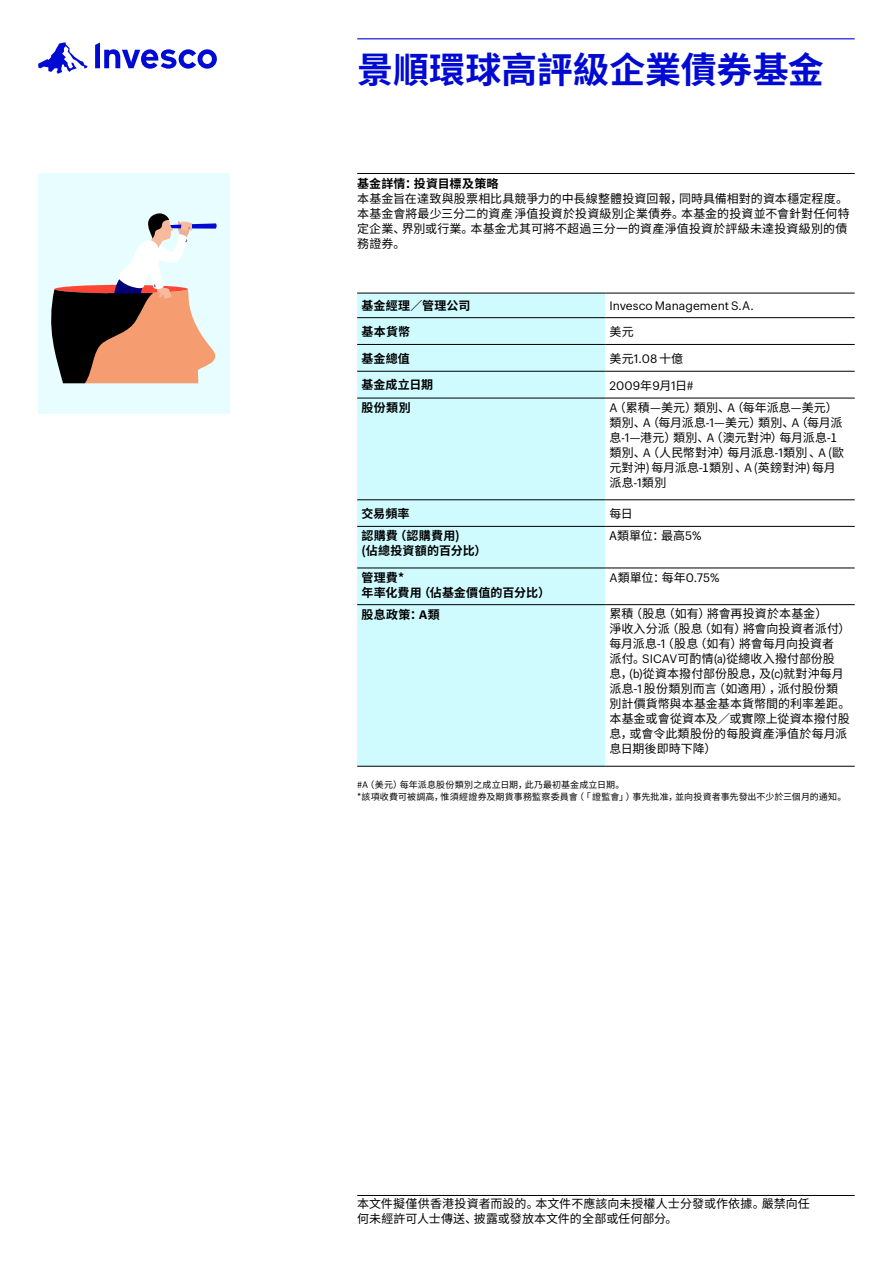
<style>
.page{position:relative;width:893px;height:1263px;background:#fff}
.page>*{position:absolute;margin:0;border:0;box-sizing:border-box;transform-origin:0 0}
.t1{font:700 36px "Noto Sans SC";letter-spacing:-.005em;color:#000ad2}
.Body__Large____Graphik_10_12pt{font:12px/15px "Noto Sans SC";letter-spacing:.01em;color:#000}
.Body__Large____Graphik_10_12pt-2{font:700 12px "Noto Sans SC";letter-spacing:.015em;color:#000}
.Body__Large____Graphik_10_12pt-3{font:12px "Graphik";letter-spacing:.005em;color:#000}
.Body__Large____Graphik_10_12pt-4{font:9px "Noto Sans SC";letter-spacing:.015em;color:#000}
.s1{font-family:"Graphik"}
.s2{font-family:"Noto Sans SC"}
.s3{font-family:"Graphik";font-weight:600}
.s4{font-family:"Graphik Compact LC"}
</style>
<div class="page">
<div style="left:38px;top:173px;width:192px;height:240px;background:#e7fdff"></div>
<svg style="left:38px;top:43px;width:50px;height:31px"></svg>
<svg style="left:95px;top:43px;width:122px;height:26px"></svg>
<div style="left:357px;top:294px;width:248px;height:472px;background:#cffbff"></div>
<hr style="left:357px;top:293px;width:248px;height:1px;background:#000">
<hr style="left:605px;top:293px;width:250px;height:1px;background:#000">
<hr style="left:357px;top:317px;width:248px;height:1px;background:#000">
<hr style="left:605px;top:317px;width:250px;height:1px;background:#000">
<hr style="left:357px;top:344px;width:248px;height:1px;background:#000">
<hr style="left:605px;top:344px;width:250px;height:1px;background:#000">
<hr style="left:357px;top:371px;width:248px;height:1px;background:#000">
<hr style="left:605px;top:371px;width:250px;height:1px;background:#000">
<hr style="left:357px;top:398px;width:248px;height:1px;background:#000">
<hr style="left:605px;top:398px;width:250px;height:1px;background:#000">
<hr style="left:357px;top:499px;width:248px;height:1px;background:#000">
<hr style="left:605px;top:499px;width:250px;height:1px;background:#000">
<hr style="left:357px;top:526px;width:248px;height:1px;background:#000">
<hr style="left:605px;top:526px;width:250px;height:1px;background:#000">
<hr style="left:357px;top:568px;width:248px;height:1px;background:#000">
<hr style="left:605px;top:568px;width:250px;height:1px;background:#000">
<hr style="left:357px;top:604px;width:248px;height:1px;background:#000">
<hr style="left:605px;top:604px;width:250px;height:1px;background:#000">
<hr style="left:357px;top:766px;width:248px;height:1px;background:#000">
<hr style="left:605px;top:766px;width:250px;height:1px;background:#000">
<hr style="left:357px;top:173px;width:498px;height:1px;background:#000">
<svg style="left:51px;top:213px;width:166px;height:170px"></svg>
<hr style="left:357px;top:38px;width:498px;height:1px;background:#000ad2">
<hr style="left:357px;top:1195px;width:498px;height:1px;background:#000">
<p class="t1" style="left:357px;top:50px;width:468px">景順環球高評級企業債券基金</p>
<p class="Body__Large____Graphik_10_12pt-2" style="left:357px;top:177px;width:143px">基金詳情：投資目標及策略</p>
<p class="Body__Large____Graphik_10_12pt" style="left:357px;top:191px;width:494px">本基金旨在達致與股票相比具競爭力的中長線整體投資回報，同時具備相對的資本穩定程度。本基金會將最少三分二的資產淨值投資於投資級別企業債券。本基金的投資並不會針對任何特定企業、界別或行業。本基金尤其可將不超過三分一的資產淨值投資於評級未達投資級別的債務證券。</p>
<p class="Body__Large____Graphik_10_12pt-2" style="left:361px;top:299px;width:110px">基金經理／管理公司</p>
<p class="Body__Large____Graphik_10_12pt-3" style="left:609px;top:297px;width:146px">Invesco Management S.A.</p>
<p class="Body__Large____Graphik_10_12pt-2" style="left:361px;top:325px;width:50px">基本貨幣</p>
<p class="Body__Large____Graphik_10_12pt" style="left:609px;top:324px;width:26px">美元</p>
<p class="Body__Large____Graphik_10_12pt-2" style="left:361px;top:351px;width:50px">基金總值</p>
<p class="Body__Large____Graphik_10_12pt" style="left:609px;top:351px;width:75px">美元<span class="s1">1.08</span>十億</p>
<p class="Body__Large____Graphik_10_12pt-2" style="left:361px;top:378px;width:73px">基金成立日期</p>
<p class="Body__Large____Graphik_10_12pt-3" style="left:609px;top:376px;width:86px">2009<span class="s2">年</span>9<span class="s2">月</span>1<span class="s2">日#</span></p>
<p class="Body__Large____Graphik_10_12pt-2" style="left:361px;top:401px;width:51px">股份類別</p>
<p class="Body__Large____Graphik_10_12pt" style="left:609px;top:400px;width:236px"><span class="s1">A</span>（累積—美元）類別、<span class="s1">A</span>（每年派息—美元）類別、<span class="s1">A</span>（每月派息<span class="s1">-1</span>—美元）類別、<span class="s1">A</span>（每月派息<span class="s1">-1</span>—港元）類別、<span class="s1">A</span>（澳元對沖）每月派息-1類別、<span class="s1">A</span>（人民幣對沖）每月派息<span class="s1">-1</span>類別、<span class="s1">A</span> (歐元對沖)每月派息-1類別、<span class="s1">A</span>(英鎊對沖)每月派息<span class="s1">-1</span>類別</p>
<p class="Body__Large____Graphik_10_12pt-2" style="left:361px;top:507px;width:50px">交易頻率</p>
<p class="Body__Large____Graphik_10_12pt" style="left:609px;top:506px;width:25px">每日</p>
<p class="Body__Large____Graphik_10_12pt-2" style="left:361px;top:529px;width:100px">認購費（認購費用)</p>
<p class="Body__Large____Graphik_10_12pt-2" style="left:361px;top:544px;width:127px">(佔總投資額的百分比）</p>
<p class="Body__Large____Graphik_10_12pt" style="left:609px;top:529px;width:93px">A類單位：最高<span class="s1">5%</span></p>
<p class="Body__Large____Graphik_10_12pt-2" style="left:361px;top:571px;width:44px">管理費*</p>
<p class="Body__Large____Graphik_10_12pt-2" style="left:361px;top:586px;width:190px">年率化費用（佔基金價值的百分比）</p>
<p class="Body__Large____Graphik_10_12pt-3" style="left:609px;top:569px;width:112px">A<span class="s2">類單位：每年</span>0.75%</p>
<p class="Body__Large____Graphik_10_12pt-2" style="left:361px;top:607px;width:80px">股息政策：<span class="s3">A</span>類</p>
<p class="Body__Large____Graphik_10_12pt" style="left:609px;top:607px;width:219px">累積（股息（如有）將會再投資於本基金）</p>
<p class="Body__Large____Graphik_10_12pt" style="left:609px;top:622px;width:242px">淨收入分派（股息（如有）將會向投資者派付）每月派息-<span class="s1">1</span>（股息（如有）將會每月向投資者<br>派付。<span class="s1">SICAV</span>可酌情<span class="s4">(a)</span>從總收入撥付部份股<br>息，<span class="s4">(b)</span>從資本撥付部份股息，及<span class="s4">(c)</span>就對沖每月派息-<span class="s1">1</span>股份類別而言（如適用），派付股份類別計價貨幣與本基金基本貨幣間的利率差距。本基金或會從資本及／或實際上從資本撥付股息，或會令此類股份的每股資產淨值於每月派息日期後即時下降）</p>
<p class="Body__Large____Graphik_10_12pt-4" style="left:357px;top:779px;width:269px">#<span class="s1">A</span>（美元）每年派息股份類別之成立日期，此乃最初基金成立日期。</p>
<p class="Body__Large____Graphik_10_12pt-4" style="left:357px;top:791px;width:491px">*該項收費可被調高，惟須經證券及期貨事務監察委員會（「證監會」）事先批准，並向投資者事先發出不少於三個月的通知。</p>
<p class="Body__Large____Graphik_10_12pt" style="left:357px;top:1197px;width:454px">本文件擬僅供香港投資者而設的。本文件不應該向未授權人士分發或作依據。嚴禁向任</p>
<p class="Body__Large____Graphik_10_12pt" style="left:357px;top:1212px;width:322px">何未經許可人士傳送、披露或發放本文件的全部或任何部分。</p>
</div>
